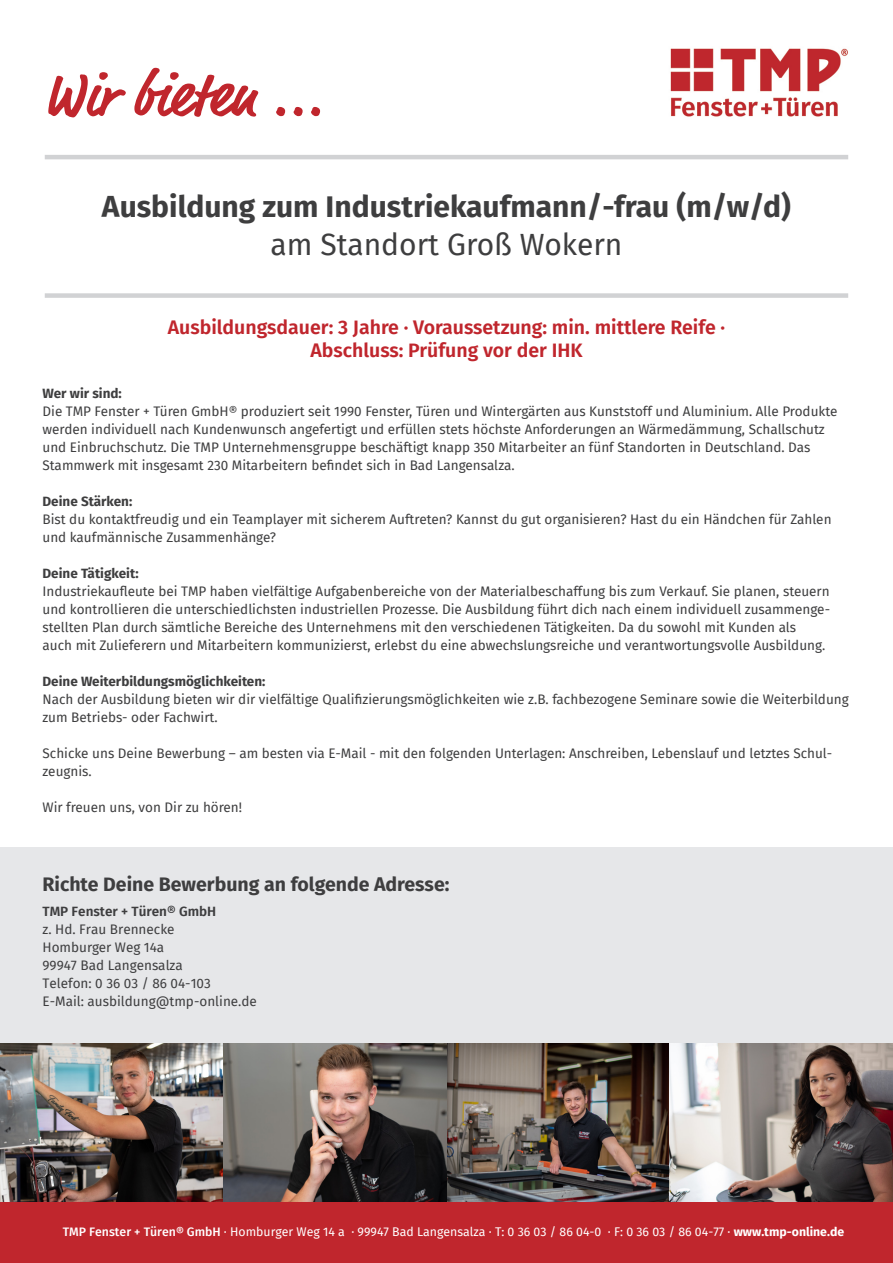
<style>
.page{position:relative;width:893px;height:1263px;background:#fff}
.page>*{position:absolute;margin:0;border:0;box-sizing:border-box;transform-origin:0 0}
.t1{font:700 61.5px "Market Pro";color:#c0262d}
.t2{font:700 30px "Fira Sans";color:#3e3e3f}
.t3{font:30px "Fira Sans";color:#3e3e3f}
.t4{font:600 19.5px "Fira Sans";color:#c0262d}
.t5{font:700 19.5px "Fira Sans";color:#3e3e3f}
.t6{font:13.5px/18px "Fira Sans";color:#3e3e3f}
.t7{font:700 13.5px "Fira Sans";color:#3e3e3f}
.t8{font:12.3px "Fira Sans";color:#fff}
.s1{font-weight:600}
.s2{font-weight:500}
.s3{font-weight:700}
</style>
<div class="page">
<div style="left:0;top:847px;width:893px;height:196px;background:#e6e7e9"></div>
<div style="left:0;top:1201px;width:893px;height:62px;background:#c0262d"></div>
<hr style="left:45px;top:155px;width:803px;height:4px;background:#d1d2d4">
<div style="left:45px;top:293px;width:803px;height:5px;background:#d1d2d4"></div>
<img style="left:0;top:1043px;width:893px;height:158px">
<img style="left:670px;top:48px;width:178px;height:69px">
<p class="t1" style="left:43px;top:53px;width:282px">Wir bieten ...</p>
<p class="t2" style="left:102px;top:182px;width:691px">Ausbildung zum Industriekaufmann/-frau (m/w/d)</p>
<p class="t3" style="left:270px;top:222px;width:354px">am Standort Groß Wokern</p>
<p class="t4" style="left:168px;top:311px;width:559px">Ausbildungsdauer: 3 Jahre · Voraussetzung: min. mittlere Reife ·</p>
<p class="t4" style="left:310px;top:334px;width:274px">Abschluss: Prüfung vor der IHK</p>
<p class="t7" style="left:43px;top:382px;width:81px">Wer wir sind:</p>
<p class="t6" style="left:43px;top:402px;width:796px">Die TMP Fenster + Türen GmbH® produziert seit 1990 Fenster, Türen und Wintergärten aus Kunststoff und Aluminium. Alle Produkte werden individuell nach Kundenwunsch angefertigt und erfüllen stets höchste Anforderungen an Wärmedämmung, Schallschutz und Einbruchschutz. Die TMP Unternehmensgruppe beschäftigt knapp 350 Mitarbeiter an fünf Standorten in Deutschland. Das Stammwerk mit insgesamt 230 Mitarbeitern befindet sich in Bad Langensalza.</p>
<p class="t7" style="left:43px;top:490px;width:91px">Deine Stärken:</p>
<p class="t6" style="left:43px;top:510px;width:791px">Bist du kontaktfreudig und ein Teamplayer mit sicherem Auftreten? Kannst du gut organisieren? Hast du ein Händchen für Zahlen und kaufmännische Zusammenhänge?</p>
<p class="t7" style="left:43px;top:562px;width:98px">Deine Tätigkeit:</p>
<p class="t6" style="left:43px;top:582px;width:789px;text-align:justify">Industriekaufleute bei TMP haben vielfältige Aufgabenbereiche von der Materialbeschaffung bis zum Verkauf. Sie planen, steuern und kontrollieren die unterschiedlichsten industriellen Prozesse. Die Ausbildung führt dich nach einem individuell zusammenge&shy;stellten Plan durch sämtliche Bereiche des Unternehmens mit den verschiedenen Tätigkeiten. Da du sowohl mit Kunden als</p>
<p class="t6" style="left:43px;top:636px;width:784px">auch mit Zulieferern und Mitarbeitern kommunizierst, erlebst du eine abwechslungsreiche und verantwortungsvolle Ausbildung.</p>
<p class="t7" style="left:43px;top:670px;width:224px">Deine Weiterbildungsmöglichkeiten:</p>
<p class="t6" style="left:43px;top:690px;width:808px">Nach der Ausbildung bieten wir dir vielfältige Qualifizierungsmöglichkeiten wie z.B. fachbezogene Seminare sowie die Weiterbildung zum Betriebs- oder Fachwirt.</p>
<p class="t6" style="left:43px;top:744px;width:791px">Schicke uns Deine Bewerbung – am besten via E-Mail - mit den folgenden Unterlagen: Anschreiben, Lebenslauf und letztes Schul&shy;zeugnis.</p>
<p class="t6" style="left:43px;top:798px;width:201px">Wir freuen uns, von Dir zu hören!</p>
<p class="t5" style="left:43px;top:867px;width:408px">Richte Deine Bewerbung an folgende Adresse:</p>
<p class="t6" style="left:43px;top:902px;width:216px"><span class="s1">TMP Fenster + Türen® GmbH<br></span>z. Hd. Frau Brennecke<br>Homburger Weg 14a<br>99947 Bad Langensalza<br>Telefon: 0 36 03 / 86 04-103<br>E-Mail: ausbildung@tmp-online.de</p>
<p class="t8" style="left:63px;top:1223px;width:783px"><span class="s2">TMP Fenster + Türen® GmbH</span> · Homburger Weg 14 a · 99947 Bad Langensalza · T: 0 36 03 / 86 04-0 · F: 0 36 03 / 86 04-77 · <span class="s3">www.tmp-online.de</span></p>
</div>
